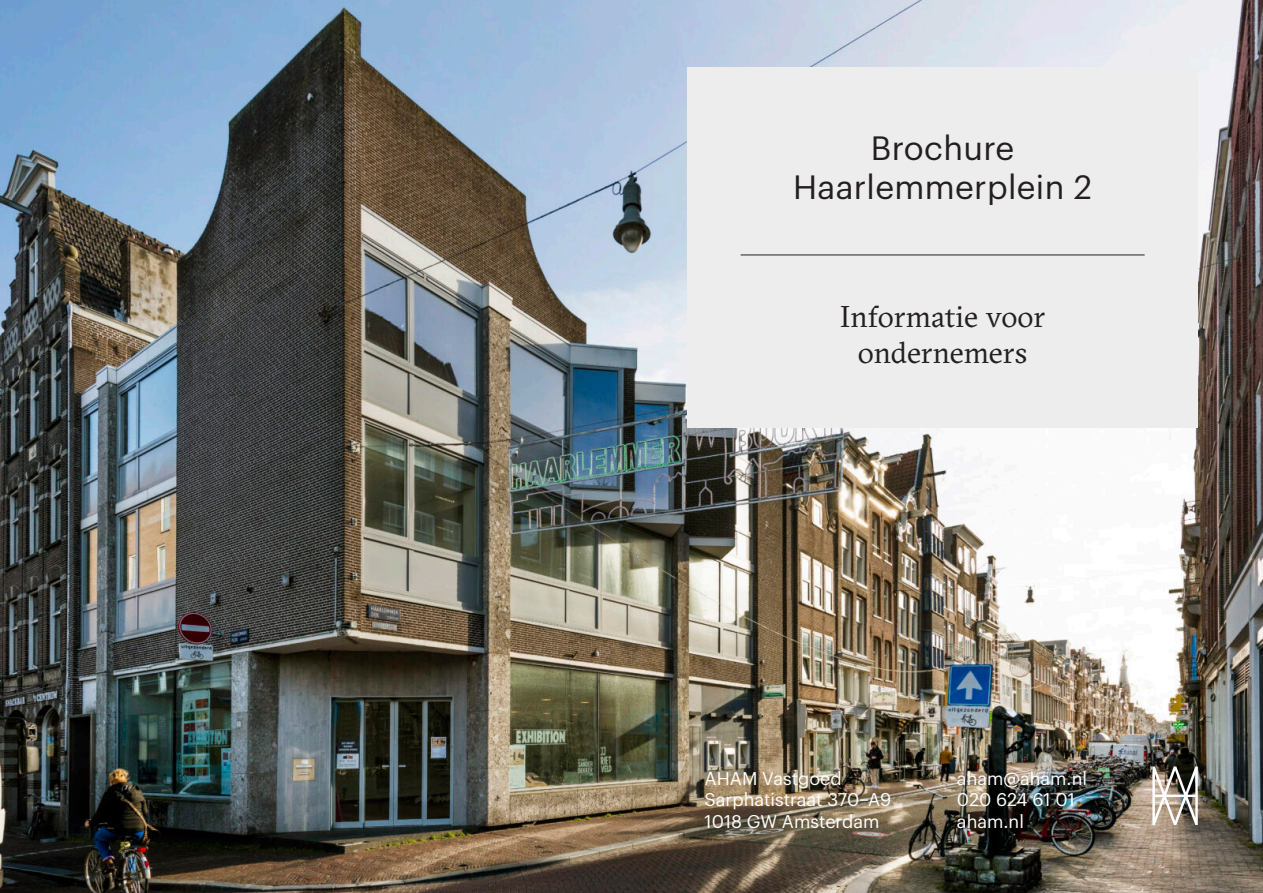
<style>
.page{position:relative;width:1263px;height:893px;background:#fff}
.page>*{position:absolute;margin:0;border:0;box-sizing:border-box;transform-origin:0 0}
.Kleinste_tekst{font:33px "Graphik";letter-spacing:.01em;color:#231f20}
.Broodtekst{font:30px "GT Sectra";letter-spacing:-.005em;color:#231f20}
.t1{font:18px "Graphik";color:#fff}
</style>
<div class="page">
<img style="left:1px;top:1px;width:1262px;height:891px">
<div style="left:687px;top:67px;width:511px;height:361px;background:#ecedec"></div>
<hr style="left:741px;top:255px;width:403px;height:1px;background:#231f20">
<svg style="left:1152px;top:766px;width:46px;height:59px"></svg>
<p class="Kleinste_tekst" style="left:871px;top:123px;width:145px">Brochure</p>
<p class="Kleinste_tekst" style="left:793px;top:163px;width:300px">Haarlemmerplein 2</p>
<p class="Broodtekst" style="left:840px;top:300px;width:207px">Informatie voor</p>
<p class="Broodtekst" style="left:858px;top:336px;width:171px">ondernemers</p>
<p class="t1" style="left:705px;top:764px;width:139px">AHAM Vastgoed</p>
<p class="t1" style="left:705px;top:786px;width:188px">Sarphatistraat 370–A9</p>
<p class="t1" style="left:705px;top:808px;width:176px">1018 GW Amsterdam</p>
<p class="t1" style="left:957px;top:764px;width:132px">aham@aham.nl</p>
<p class="t1" style="left:957px;top:786px;width:120px">020 624 61 01</p>
<p class="t1" style="left:957px;top:808px;width:69px">aham.nl</p>
</div>
